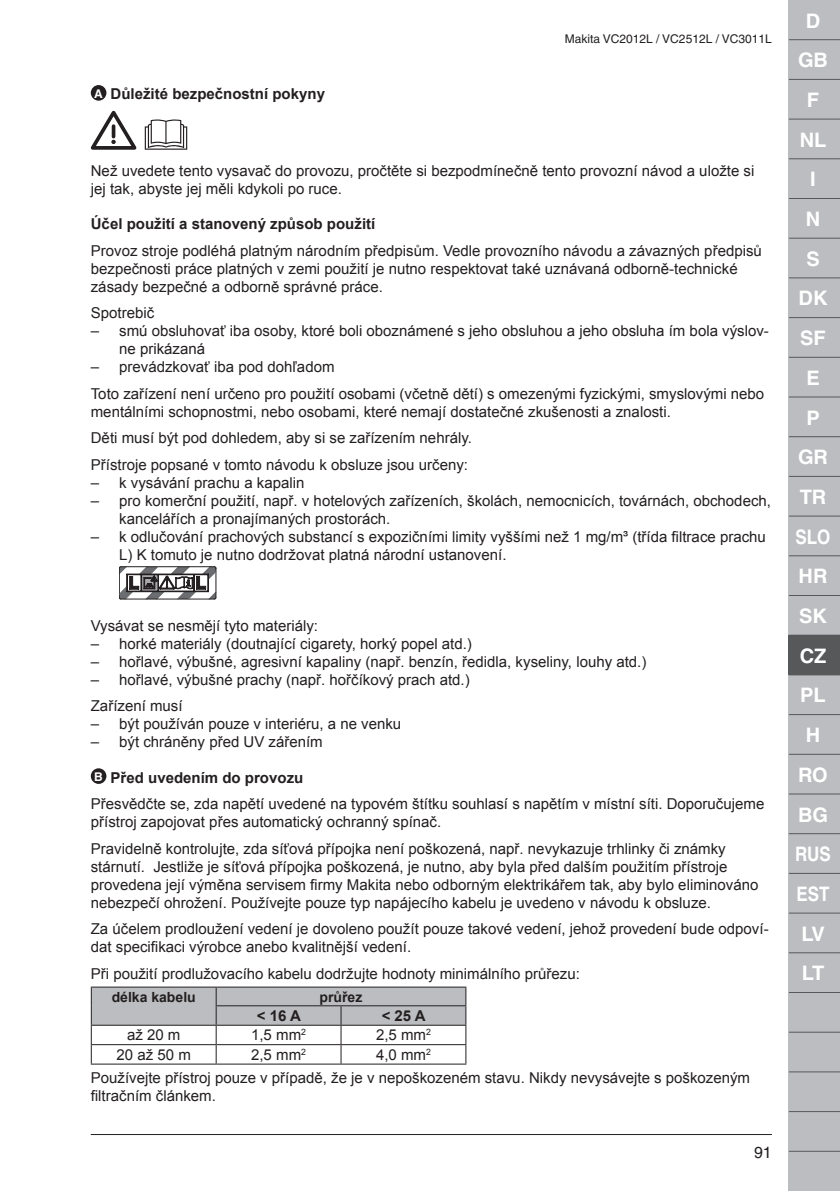
<style>
.page{position:relative;width:840px;height:1191px;background:#fff}
.page>*{position:absolute;margin:0;border:0;box-sizing:border-box;transform-origin:0 0}
.t1{font:700 20px/39.6px "Helvetica";color:#fff;text-align:center}
.t2{font:16px "Helvetica";color:#231f20}
.t3{font:15px/18px "Arial";color:#231f20}
.t4{font:700 15px "Arial";color:#231f20}
.t5{font:700 14px "Arial";color:#231f20}
.t6{font:12px "Helvetica";color:#231f20}
.s1{font-family:"Helvetica";font-size:12px;color:#fff}
.s2{font-family:"Helvetica"}
.s3{font-family:"Helvetica";font-weight:700;font-size:12px;color:#fff}
.s4{font-weight:700}
</style>
<div class="page">
<div style="left:788px;top:0;width:51px;height:1191px;background:#bcbdc0"></div>
<div style="left:788px;top:635px;width:51px;height:40px;background:#57585a"></div>
<hr style="left:788px;top:39px;width:51px;height:1px;background:#57585a">
<hr style="left:788px;top:79px;width:51px;height:1px;background:#57585a">
<hr style="left:788px;top:119px;width:51px;height:1px;background:#57585a">
<hr style="left:788px;top:158px;width:51px;height:1px;background:#57585a">
<hr style="left:788px;top:198px;width:51px;height:1px;background:#57585a">
<hr style="left:788px;top:238px;width:51px;height:1px;background:#57585a">
<hr style="left:788px;top:277px;width:51px;height:1px;background:#57585a">
<hr style="left:788px;top:317px;width:51px;height:1px;background:#57585a">
<hr style="left:788px;top:357px;width:51px;height:1px;background:#57585a">
<hr style="left:788px;top:396px;width:51px;height:1px;background:#57585a">
<hr style="left:788px;top:436px;width:51px;height:1px;background:#57585a">
<hr style="left:788px;top:476px;width:51px;height:1px;background:#57585a">
<hr style="left:788px;top:515px;width:51px;height:1px;background:#57585a">
<hr style="left:788px;top:555px;width:51px;height:1px;background:#57585a">
<hr style="left:788px;top:595px;width:51px;height:1px;background:#57585a">
<hr style="left:788px;top:634px;width:51px;height:1px;background:#57585a">
<hr style="left:788px;top:714px;width:51px;height:1px;background:#57585a">
<hr style="left:788px;top:754px;width:51px;height:1px;background:#57585a">
<hr style="left:788px;top:793px;width:51px;height:1px;background:#57585a">
<hr style="left:788px;top:833px;width:51px;height:1px;background:#57585a">
<hr style="left:788px;top:873px;width:51px;height:1px;background:#57585a">
<hr style="left:788px;top:912px;width:51px;height:1px;background:#57585a">
<hr style="left:788px;top:952px;width:51px;height:1px;background:#57585a">
<hr style="left:788px;top:992px;width:51px;height:1px;background:#57585a">
<hr style="left:788px;top:1031px;width:51px;height:1px;background:#57585a">
<hr style="left:788px;top:1071px;width:51px;height:1px;background:#57585a">
<hr style="left:788px;top:1111px;width:51px;height:1px;background:#57585a">
<hr style="left:788px;top:1150px;width:51px;height:1px;background:#57585a">
<hr style="left:91px;top:1134px;width:680px;height:1px;background:#231f20">
<div style="left:91px;top:85px;width:15px;height:16px;background:#231f20;border-radius:50%"></div>
<svg style="left:91px;top:111px;width:45px;height:39px"></svg>
<svg style="left:145px;top:119px;width:42px;height:31px"></svg>
<svg style="left:119px;top:566px;width:97px;height:33px"></svg>
<div style="left:91px;top:768px;width:15px;height:16px;background:#231f20;border-radius:50%"></div>
<hr style="left:91px;top:986px;width:125px;height:1px;background:#231f20">
<hr style="left:216px;top:986px;width:125px;height:1px;background:#231f20">
<hr style="left:341px;top:986px;width:125px;height:1px;background:#231f20">
<svg style="left:91px;top:987px;width:375px;height:76px"></svg>
<hr style="left:91px;top:1063px;width:125px;height:1px;background:#231f20">
<hr style="left:216px;top:1063px;width:125px;height:1px;background:#231f20">
<hr style="left:341px;top:1063px;width:125px;height:1px;background:#231f20">
<p class="t4" style="left:94px;top:84px;width:232px"><span class="s1">A</span> Důležité bezpečnostní pokyny</p>
<p class="t6" style="left:564px;top:32px;width:208px">Makita VC2012L / VC2512L / VC3011L</p>
<p class="t3" style="left:91px;top:162px;width:664px">Než uvedete tento vysavač do provozu, pročtěte si bezpodmínečně tento provozní návod a uložte si jej tak, abyste jej měli kdykoli po ruce.</p>
<p class="t4" style="left:91px;top:214px;width:286px">Účel použití a stanovený způsob použití</p>
<p class="t3" style="left:91px;top:242px;width:672px">Provoz stroje podléhá platným národním předpisům. Vedle provozního návodu a závazných předpisů bezpečnosti práce platných v zemi použití je nutno respektovat také uznávaná odborně-technické zásady bezpečné a odborně správné práce.</p>
<p class="t3" style="left:91px;top:304px;width:65px">Spotrebič</p>
<p class="t3" style="left:119px;top:322px;width:651px;text-indent:-28px"><span class="s2">–</span> smú obsluhovať iba osoby, ktoré boli oboznámené s jeho obsluhou a jeho obsluha ím bola výslov&shy;ne prikázaná</p>
<p class="t3" style="left:91px;top:354px;width:674px;line-height:26.6px"><span class="s2">–</span> prevádzkovať iba pod dohľadom<br>Toto zařízení není určeno pro použití osobami (včetně dětí) s omezenými fyzickými, smyslovými nebo</p>
<p class="t3" style="left:91px;top:398px;width:581px;line-height:26.6px">mentálními schopnostmi, nebo osobami, které nemají dostatečné zkušenosti a znalosti.<br>Děti musí být pod dohledem, aby si se zařízením nehrály.<br>Přístroje popsané v tomto návodu k obsluze jsou určeny:</p>
<p class="t3" style="left:91px;top:474px;width:215px"><span class="s2">–</span> k vysávání prachu a kapalin</p>
<p class="t3" style="left:119px;top:492px;width:653px;text-indent:-28px"><span class="s2">–</span> pro komerční použití, např. v hotelových zařízeních, školách, nemocnicích, továrnách, obchodech, kancelářích a pronajímaných prostorách.</p>
<p class="t3" style="left:119px;top:528px;width:648px;text-indent:-28px"><span class="s2">–</span> k odlučování prachových substancí s expozičními limity vyššími než 1 mg/m³ (třída filtrace prachu<br>L) K tomuto je nutno dodržovat platná národní ustanovení.</p>
<p class="t3" style="left:91px;top:617px;width:229px">Vysávat se nesmějí tyto materiály:</p>
<p class="t3" style="left:91px;top:635px;width:382px"><span class="s2">–</span> horké materiály (doutnající cigarety, horký popel atd.)</p>
<p class="t3" style="left:91px;top:653px;width:557px"><span class="s2">–</span> hořlavé, výbušné, agresivní kapaliny (např. benzín, ředidla, kyseliny, louhy atd.)</p>
<p class="t3" style="left:91px;top:666px;width:380px;line-height:26.6px"><span class="s2">–</span> hořlavé, výbušné prachy (např. hořčíkový prach atd.)<br>Zařízení musí</p>
<p class="t3" style="left:91px;top:715px;width:312px"><span class="s2">–</span> být používán pouze v interiéru, a ne venku</p>
<p class="t3" style="left:91px;top:733px;width:233px"><span class="s2">–</span> být chráněny před UV zářením</p>
<p class="t3" style="left:91px;top:764px;width:674px;line-height:26.6px"><span class="s3">B</span> <span class="s4">Před uvedením do provozu<br></span>Přesvědčte se, zda napětí uvedené na typovém štítku souhlasí s napětím v místní síti. Doporučujeme</p>
<p class="t3" style="left:91px;top:808px;width:636px;line-height:26.6px">přístroj zapojovat přes automatický ochranný spínač.<br>Pravidelně kontrolujte, zda síťová přípojka není poškozená, např. nevykazuje trhlinky či známky</p>
<p class="t3" style="left:91px;top:857px;width:668px">stárnutí. Jestliže je síťová přípojka poškozená, je nutno, aby byla před dalším použitím přístroje provedena její výměna servisem firmy Makita nebo odborným elektrikářem tak, aby bylo eliminováno nebezpečí ohrožení. Používejte pouze typ napájecího kabelu je uvedeno v návodu k obsluze.</p>
<p class="t3" style="left:91px;top:920px;width:679px">Za účelem prodloužení vedení je dovoleno použít pouze takové vedení, jehož provedení bude odpoví&shy;dat specifikaci výrobce anebo kvalitnější vedení.</p>
<p class="t3" style="left:91px;top:964px;width:490px">Při použití prodlužovacího kabelu dodržujte hodnoty minimálního průřezu:</p>
<p class="t5" style="left:112px;top:987px;width:86px">délka kabelu</p>
<p class="t5" style="left:319px;top:987px;width:44px">průřez</p>
<p class="t4" style="left:257px;top:1005px;width:46px">&lt; 16 A</p>
<p class="t4" style="left:381px;top:1005px;width:46px">&lt; 25 A</p>
<p class="t3" style="left:127px;top:1026px;width:55px">až 20 m</p>
<p class="t3" style="left:251px;top:1026px;width:56px">1,5 mm<sup>2</sup></p>
<p class="t3" style="left:376px;top:1026px;width:56px">2,5 mm<sup>2</sup></p>
<p class="t3" style="left:116px;top:1045px;width:76px">20 až 50 m</p>
<p class="t3" style="left:251px;top:1045px;width:56px">2,5 mm<sup>2</sup></p>
<p class="t3" style="left:91px;top:1043px;width:660px;line-height:23.2px;text-indent:285px">4,0 mm<sup>2<br></sup>Používejte přístroj pouze v případě, že je v nepoškozeném stavu. Nikdy nevysávejte s poškozeným</p>
<p class="t3" style="left:91px;top:1087px;width:127px">filtračním článkem.</p>
<p class="t2" style="left:753px;top:1143px;width:19px">91</p>
<h1 class="t1" style="left:794px;top:0;width:37px">D<br>GB<br>F<br>NL<br>I<br>N<br>S<br>DK<br>SF<br>E<br>P<br>GR<br>TR<br>SLO<br>HR<br>SK<br>CZ<br>PL<br>H<br>RO<br>BG<br>RUS<br>EST<br>LV<br>LT</h1>
</div>
